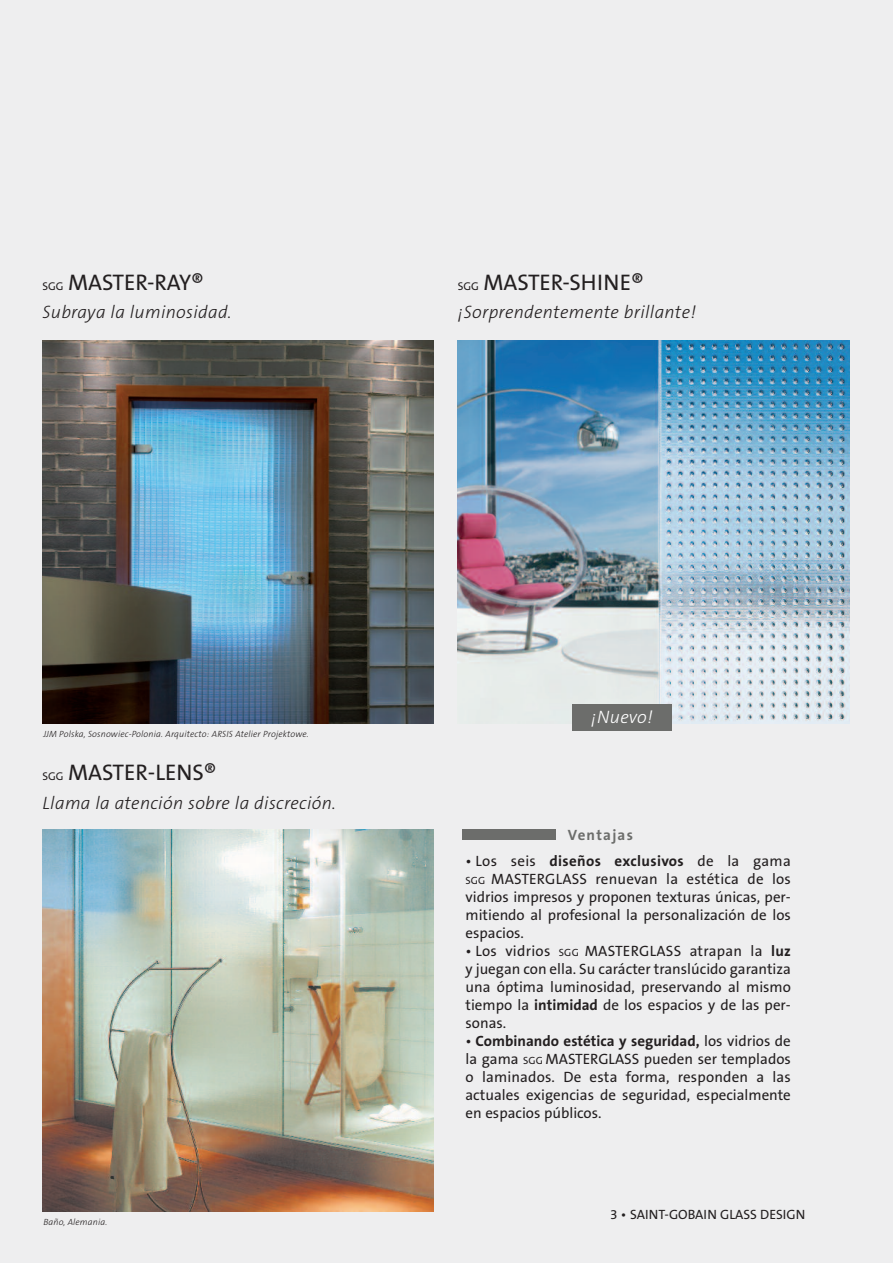
<style>
.page{position:relative;width:893px;height:1263px;background:#eeeeef}
.page>*{position:absolute;margin:0;border:0;box-sizing:border-box;transform-origin:0 0}
.t1{font:22.65px "The Sans B5 Plain";letter-spacing:-.005em;color:#231f20}
.t2{font:italic 300 18px "The Sans B3";letter-spacing:.015em;color:#231f20}
.t3{font:italic 300 18px "The Sans B3";letter-spacing:.01em;color:#fff}
.t4{font:15px/18px "The Sans B5 Plain";color:#231f20;text-align:justify}
.t5{font:700 15px "The Sans B7";color:#231f20}
.t6{font:700 15px "The Sans B7";letter-spacing:.02em;color:#231f20}
.t7{font:700 15px "The Sans B7";letter-spacing:.08em;color:#6c6d6b}
.t8{font:13.5px "The Sans B5 Plain";color:#231f20}
.t9{font:italic 300 9px "The Sans B3";letter-spacing:.015em;color:#231f20}
.s1{font-size:11.4px}
.s2{font-family:"The Sans B5 Plain";font-weight:400}
.s3{font-size:10.5px}
.s4{font-family:"The Sans B7";font-weight:700}
</style>
<div class="page">
<img style="left:43px;top:340px;width:391px;height:383px">
<img style="left:43px;top:829px;width:391px;height:383px">
<img style="left:458px;top:340px;width:391px;height:383px">
<div style="left:462px;top:829px;width:94px;height:11px;background:#6c6d6b"></div>
<div style="left:572px;top:704px;width:100px;height:27px;background:#6c6d6b"></div>
<h1 class="t1" style="left:43px;top:270px;width:163px"><span class="s1">SGG</span> MASTER-RAY®</h1>
<p class="t2" style="left:43px;top:303px;width:191px">Subraya la luminosidad.</p>
<h1 class="t1" style="left:458px;top:270px;width:188px"><span class="s1">SGG</span> MASTER-SHINE®</h1>
<p class="t2" style="left:458px;top:303px;width:240px">¡Sorprendentemente brillante!</p>
<p class="t9" style="left:43px;top:729px;width:267px">JJM Polska, Sosnowiec-Polonia. Arquitecto: ARSIS Atelier Projektowe.</p>
<h1 class="t1" style="left:43px;top:761px;width:176px"><span class="s1">SGG</span> MASTER-LENS®</h1>
<p class="t2" style="left:43px;top:793px;width:295px">Llama la atención sobre la discreción.</p>
<p class="t9" style="left:43px;top:1217px;width:65px">Baño, Alemania.</p>
<p class="t3" style="left:591px;top:707px;width:63px">¡Nuevo!</p>
<p class="t7" style="left:568px;top:827px;width:67px">Ventajas</p>
<p class="t6" style="left:465px;top:853px;width:327px"><span class="s2">• Los seis</span> diseños exclusivos <span class="s2">de la gama</span></p>
<p class="t4" style="left:465px;top:871px;width:327px"><span class="s3">SGG</span> MASTERGLASS renuevan la estética de los vidrios impresos y proponen texturas únicas, per&shy;mitiendo al profesional la personalización de los espacios.</p>
<p class="t4" style="left:465px;top:943px;width:327px">• Los vidrios <span class="s3">SGG</span> MASTERGLASS atrapan la <span class="s4">luz </span>y juegan con ella. Su carácter translúcido garantiza una óptima luminosidad, preservando al mismo tiempo la <span class="s4">intimidad</span> de los espacios y de las per&shy;sonas.</p>
<p class="t5" style="left:465px;top:1033px;width:327px"><span class="s2">•</span> Combinando estética y seguridad, <span class="s2">los vidrios de</span></p>
<p class="t4" style="left:465px;top:1051px;width:327px">la gama <span class="s3">SGG</span> MASTERGLASS pueden ser templados o laminados. De esta forma, responden a las actuales exigencias de seguridad, especialmente en espacios públicos.</p>
<p class="t8" style="left:610px;top:1207px;width:197px">3 • SAINT-GOBAIN GLASS DESIGN</p>
</div>
